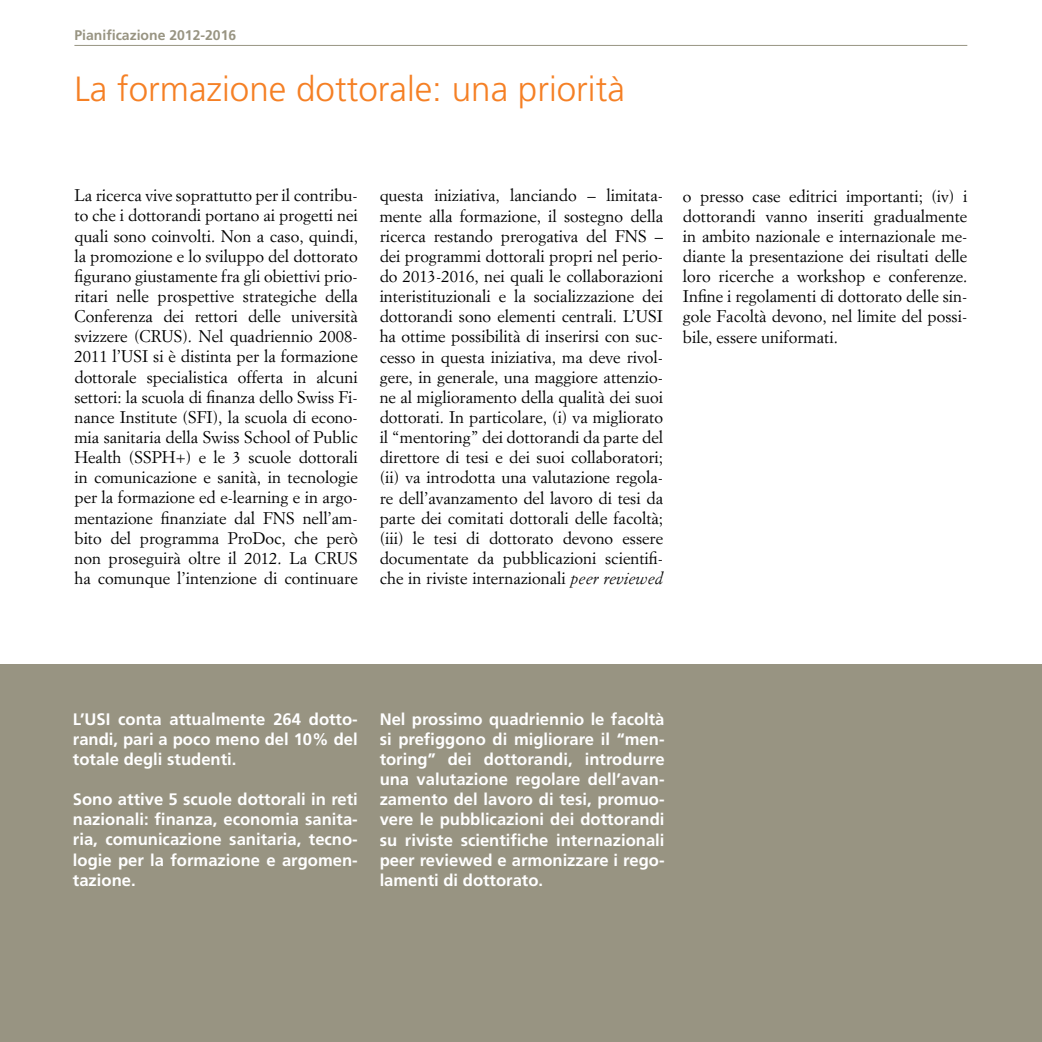
<style>
.page{position:relative;width:1042px;height:1042px;background:#fff}
.page>*{position:absolute;margin:0;border:0;box-sizing:border-box;transform-origin:0 0}
.t1{font:300 35px "Frutiger LT Std";color:#f58025}
.t2{font:16.62px/20.1px "Simoncini Garamond Std";color:#000;text-align:justify}
.t3{font:700 16.62px/20.1px "Frutiger";color:#fff;text-align:justify}
.t4{font:700 14px "Frutiger";color:#989482}
.s1{font-style:italic}
</style>
<div class="page">
<div style="left:0;top:664px;width:1042px;height:378px;background:#989482"></div>
<hr style="left:74px;top:45px;width:893px;height:1px;background:#989482">
<p class="t4" style="left:74px;top:27px;width:163px">Pianificazione 2012-2016</p>
<h1 class="t1" style="left:74px;top:69px;width:552px">La formazione dottorale: una priorità</h1>
<p class="t2" style="left:74px;top:185px;width:285px">La ricerca vive soprattutto per il contribu&shy;to che i dottorandi portano ai progetti nei quali sono coinvolti. Non a caso, quindi, la promozione e lo sviluppo del dottorato figurano giustamente fra gli obiettivi prio&shy;ritari nelle prospettive strategiche della Conferenza dei rettori delle università svizzere (CRUS). Nel quadriennio 2008- 2011 l’USI si è distinta per la formazione dottorale specialistica offerta in alcuni settori: la scuola di finanza dello Swiss Fi&shy;nance Institute (SFI), la scuola di econo&shy;mia sanitaria della Swiss School of Public Health (SSPH+) e le 3 scuole dottorali in comunicazione e sanità, in tecnologie per la formazione ed e-learning e in argo&shy;mentazione finanziate dal FNS nell’am&shy;bito del programma ProDoc, che però non proseguirà oltre il 2012. La CRUS ha comunque l’intenzione di continuare</p>
<p class="t2" style="left:380px;top:185px;width:285px">questa iniziativa, lanciando – limitata&shy;mente alla formazione, il sostegno della ricerca restando prerogativa del FNS – dei programmi dottorali propri nel perio&shy;do 2013-2016, nei quali le collaborazioni interistituzionali e la socializzazione dei dottorandi sono elementi centrali. L’USI ha ottime possibilità di inserirsi con suc&shy;cesso in questa iniziativa, ma deve rivol&shy;gere, in generale, una maggiore attenzio&shy;ne al miglioramento della qualità dei suoi dottorati. In particolare, (i) va migliorato il “mentoring” dei dottorandi da parte del direttore di tesi e dei suoi collaboratori; (ii) va introdotta una valutazione regola&shy;re dell’avanzamento del lavoro di tesi da parte dei comitati dottorali delle facoltà; (iii) le tesi di dottorato devono essere documentate da pubblicazioni scientifi&shy;che in riviste internazionali <span class="s1">peer reviewed</span></p>
<p class="t2" style="left:683px;top:185px;width:286px">o presso case editrici importanti; (iv) i dottorandi vanno inseriti gradualmente in ambito nazionale e internazionale me&shy;diante la presentazione dei risultati delle loro ricerche a workshop e conferenze.<br>Infine i regolamenti di dottorato delle sin&shy;gole Facoltà devono, nel limite del possi&shy;bile, essere uniformati.</p>
<p class="t3" style="left:73px;top:709px;width:286px">L’USI conta attualmente 264 dotto&shy;randi, pari a poco meno del 10% del totale degli studenti.</p>
<p class="t3" style="left:73px;top:789px;width:286px">Sono attive 5 scuole dottorali in reti nazionali: finanza, economia sanita&shy;ria, comunicazione sanitaria, tecno&shy;logie per la formazione e argomen&shy;tazione.</p>
<p class="t3" style="left:380px;top:709px;width:286px">Nel prossimo quadriennio le facoltà si prefiggono di migliorare il “men&shy;toring” dei dottorandi, introdurre una valutazione regolare dell’avan&shy;zamento del lavoro di tesi, promuo&shy;vere le pubblicazioni dei dottorandi su riviste scientifiche internazionali peer reviewed e armonizzare i rego&shy;lamenti di dottorato.</p>
</div>
